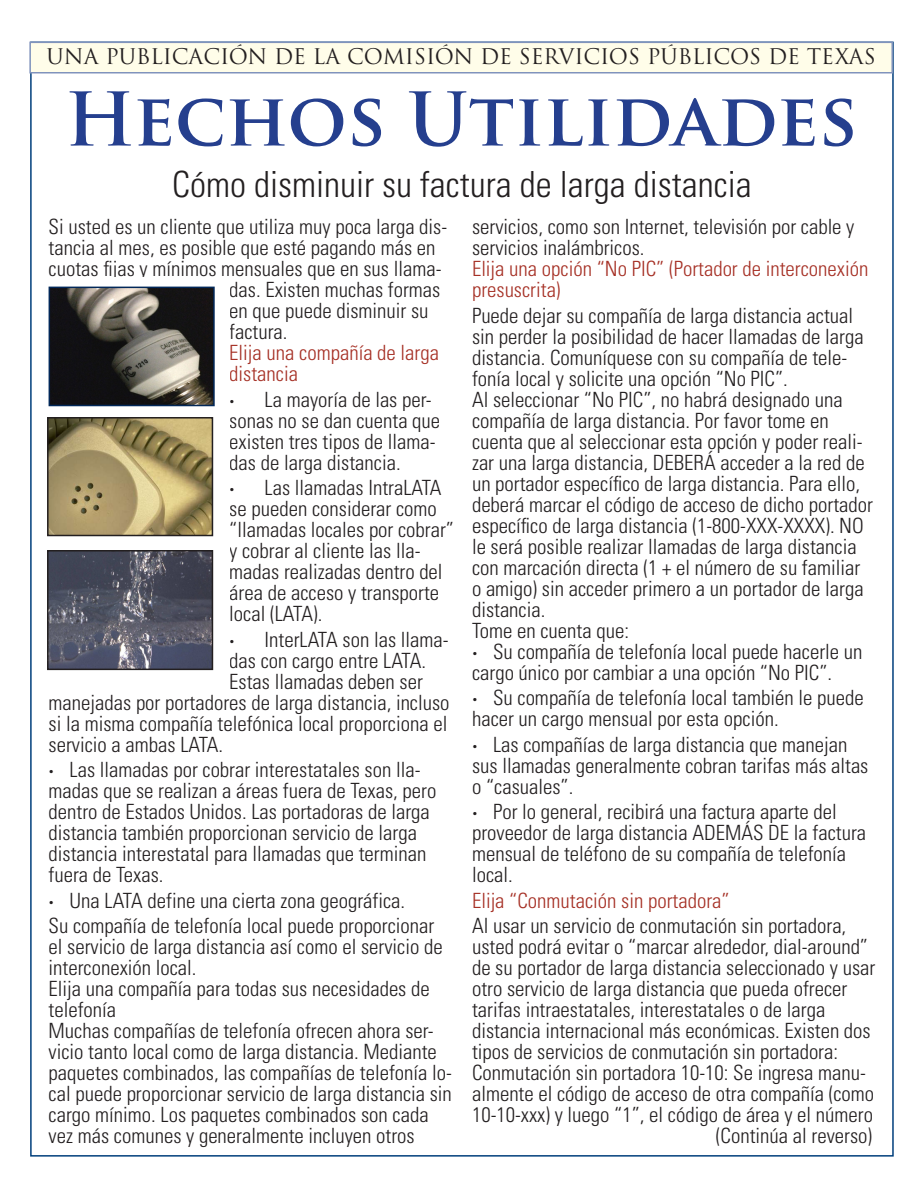
<style>
.page{position:relative;width:918px;height:1188px;background:#fff}
.page>*{position:absolute;margin:0;border:0;box-sizing:border-box;transform-origin:0 0}
.Black_headers{font:700 72px "Trajan Pro";color:#253f8e}
.t1{font:300 condensed 36px "Univers LT Std";color:#231f20}
.Bullets{font:300 condensed 21px/21px "Univers LT Std";color:#231f20}
.Red_sub_headers{font:300 condensed 21px/21px "Univers LT Std";color:#a63126}
.Black_headers-2{font:21px "Trajan Pro";color:#231f20}
.s1{font-family:"Mrs Eaves OT";font-weight:400;font-stretch:normal}
</style>
<div class="page">
<div style="left:30px;top:42px;width:864px;height:1115px;background:#fff;border:2px solid #003f7c"></div>
<div style="left:29px;top:42px;width:864px;height:32px;background:#fffde9;border:2px solid #8093bc"></div>
<img style="left:52px;top:290px;width:160px;height:113px">
<div style="left:49px;top:287px;width:166px;height:119px;border:2px solid #022859"></div>
<img style="left:50px;top:420px;width:160px;height:113px">
<div style="left:47px;top:417px;width:166px;height:119px;border:2px solid #231f20"></div>
<img style="left:50px;top:553px;width:160px;height:114px">
<div style="left:47px;top:550px;width:166px;height:120px;border:2px solid #231f20"></div>
<p class="Black_headers-2" style="left:47px;top:43px;width:831px">UNA PUBLICACIÓN DE LA COMISIÓN DE SERVICIOS PÚBLICOS DE TEXAS</p>
<p class="Black_headers" style="left:65px;top:75px;width:794px">Hechos Utilidades</p>
<p class="t1" style="left:172px;top:162px;width:581px">Cómo disminuir su factura de larga distancia</p>
<p class="Bullets" style="left:49px;top:217px;width:400px">Si usted es un cliente que utiliza muy poca larga dis-</p>
<p class="Bullets" style="left:49px;top:238px;width:389px">tancia al mes, es posible que esté pagando más en</p>
<p class="Bullets" style="left:49px;top:259px;width:394px">cuotas fijas y mínimos mensuales que en sus llama-</p>
<p class="Bullets" style="left:229px;top:280px;width:213px">das. Existen muchas formas</p>
<p class="Bullets" style="left:229px;top:301px;width:201px">en que puede disminuir su</p>
<p class="Bullets" style="left:229px;top:322px;width:60px">factura.</p>
<p class="Red_sub_headers" style="left:229px;top:343px;width:211px">Elija una compañía de larga distancia</p>
<p class="Bullets" style="left:229px;top:389px;width:213px"><span class="s1">•</span> La mayoría de las per&shy;sonas no se dan cuenta que existen tres tipos de llama&shy;das de larga distancia.</p>
<p class="Bullets" style="left:229px;top:478px;width:226px"><span class="s1">•</span> Las llamadas IntraLATA se pueden considerar como “llamadas locales por cobrar” y cobrar al cliente las lla&shy;madas realizadas dentro del área de acceso y transporte local (LATA).</p>
<p class="Bullets" style="left:229px;top:629px;width:221px"><span class="s1">•</span> InterLATA son las llama-</p>
<p class="Bullets" style="left:229px;top:650px;width:198px">das con cargo entre LATA.</p>
<p class="Bullets" style="left:229px;top:671px;width:195px">Estas llamadas deben ser</p>
<p class="Bullets" style="left:49px;top:692px;width:403px">manejadas por portadores de larga distancia, incluso</p>
<p class="Bullets" style="left:49px;top:713px;width:400px">si la misma compañía telefónica local proporciona el</p>
<p class="Bullets" style="left:49px;top:734px;width:176px">servicio a ambas LATA.</p>
<p class="Bullets" style="left:49px;top:760px;width:389px"><span class="s1">•</span> Las llamadas por cobrar interestatales son lla&shy;madas que se realizan a áreas fuera de Texas, pero dentro de Estados Unidos. Las portadoras de larga distancia también proporcionan servicio de larga distancia interestatal para llamadas que terminan fuera de Texas.</p>
<p class="Bullets" style="left:49px;top:890px;width:358px"><span class="s1">•</span> Una LATA define una cierta zona geográfica.</p>
<p class="Bullets" style="left:49px;top:916px;width:396px">Su compañía de telefonía local puede proporcionar el servicio de larga distancia así como el servicio de interconexión local.</p>
<p class="Bullets" style="left:49px;top:979px;width:383px">Elija una compañía para todas sus necesidades de telefonía</p>
<p class="Bullets" style="left:49px;top:1021px;width:405px">Muchas compañías de telefonía ofrecen ahora ser&shy;vicio tanto local como de larga distancia. Mediante paquetes combinados, las compañías de telefonía lo&shy;cal puede proporcionar servicio de larga distancia sin cargo mínimo. Los paquetes combinados son cada vez más comunes y generalmente incluyen otros</p>
<p class="Bullets" style="left:472px;top:217px;width:384px">servicios, como son Internet, televisión por cable y servicios inalámbricos.</p>
<p class="Red_sub_headers" style="left:472px;top:259px;width:398px">Elija una opción “No PIC” (Portador de interconexión presuscrita)</p>
<p class="Bullets" style="left:472px;top:305px;width:393px">Puede dejar su compañía de larga distancia actual sin perder la posibilidad de hacer llamadas de larga distancia. Comuníquese con su compañía de tele&shy;fonía local y solicite una opción “No PIC”.</p>
<p class="Bullets" style="left:472px;top:389px;width:403px">Al seleccionar “No PIC”, no habrá designado una compañía de larga distancia. Por favor tome en cuenta que al seleccionar esta opción y poder reali&shy;zar una larga distancia, DEBERÁ acceder a la red de un portador específico de larga distancia. Para ello, deberá marcar el código de acceso de dicho portador específico de larga distancia (1-800-XXX-XXXX). NO le será posible realizar llamadas de larga distancia con marcación directa (1 + el número de su familiar o amigo) sin acceder primero a un portador de larga distancia.</p>
<p class="Bullets" style="left:472px;top:620px;width:158px">Tome en cuenta que:</p>
<p class="Bullets" style="left:472px;top:641px;width:392px"><span class="s1">•</span> Su compañía de telefonía local puede hacerle un cargo único por cambiar a una opción “No PIC”.</p>
<p class="Bullets" style="left:472px;top:688px;width:393px"><span class="s1">•</span> Su compañía de telefonía local también le puede hacer un cargo mensual por esta opción.</p>
<p class="Bullets" style="left:472px;top:734px;width:398px"><span class="s1">•</span> Las compañías de larga distancia que manejan sus llamadas generalmente cobran tarifas más altas o “casuales”.</p>
<p class="Bullets" style="left:472px;top:802px;width:396px"><span class="s1">•</span> Por lo general, recibirá una factura aparte del proveedor de larga distancia ADEMÁS DE la factura mensual de teléfono de su compañía de telefonía local.</p>
<p class="Red_sub_headers" style="left:472px;top:890px;width:259px">Elija “Conmutación sin portadora”</p>
<p class="Bullets" style="left:472px;top:916px;width:405px">Al usar un servicio de conmutación sin portadora, usted podrá evitar o “marcar alrededor, dial-around” de su portador de larga distancia seleccionado y usar otro servicio de larga distancia que pueda ofrecer tarifas intraestatales, interestatales o de larga distancia internacional más económicas. Existen dos tipos de servicios de conmutación sin portadora:</p>
<p class="Bullets" style="left:472px;top:1063px;width:396px">Conmutación sin portadora 10-10: Se ingresa manu-</p>
<p class="Bullets" style="left:472px;top:1084px;width:404px">almente el código de acceso de otra compañía (como</p>
<p class="Bullets" style="left:472px;top:1105px;width:403px">10-10-xxx) y luego “1”, el código de área y el número</p>
<p class="Bullets" style="left:716px;top:1126px;width:158px">(Continúa al reverso)</p>
</div>
